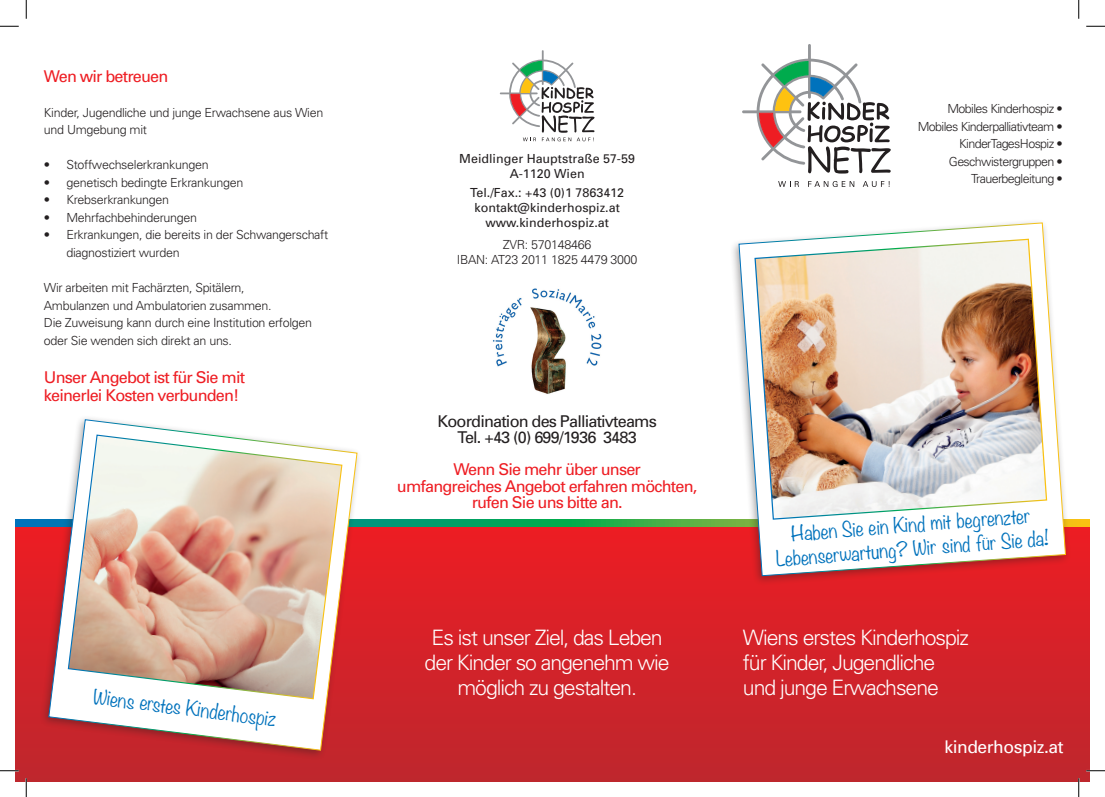
<style>
.page{position:relative;width:1105px;height:797px;background:#fff}
.page>*{position:absolute;margin:0;border:0;box-sizing:border-box;transform-origin:0 0}
.t1{font:300 21.25px "Univers";letter-spacing:-.05em;color:#fff}
.t2{font:300 18.75px "Noteworthy";color:#0072bc}
.t3{font:17.5px "Univers";letter-spacing:-.025em;color:#fff}
.t4{font:16.25px/16.2px "Univers";letter-spacing:-.05em;color:#ee1d23;text-align:center}
.t5{font:16.25px "Univers";letter-spacing:-.05em;color:#231f20}
.t6{font:300 12.5px/17.5px "Univers";letter-spacing:-.025em;color:#231f20}
.t7{font:12.5px "Univers";color:#231f20}
.t8{font:300 12.5px "Univers";letter-spacing:-.05em;color:#231f20}
</style>
<div class="page">
<img style="left:493px;top:288px;width:109px;height:106px">
<svg style="left:742px;top:44px;width:149px;height:129px"></svg>
<svg style="left:778px;top:181px;width:21px;height:6px"></svg>
<svg style="left:808px;top:181px;width:46px;height:6px"></svg>
<svg style="left:863px;top:181px;width:27px;height:6px"></svg>
<svg style="left:500px;top:50px;width:94px;height:92px"></svg>
<div style="left:16px;top:526px;width:1073px;height:255px;background:linear-gradient(to bottom,#ed1d23,#be272e)"></div>
<svg style="left:16px;top:519px;width:1073px;height:7px;background:#22a55a"></svg>
<div style="left:729px;top:218px;width:342px;height:368px;background:#231f20;opacity:.39"></div>
<svg style="left:738px;top:222px;width:328px;height:354px"></svg>
<img style="left:754px;top:238px;width:294px;height:282px">
<div style="left:39px;top:415px;width:323px;height:345px;background:#231f20;opacity:.39"></div>
<svg style="left:48px;top:419px;width:310px;height:331px"></svg>
<svg style="left:67px;top:434px;width:276px;height:266px"></svg>
<svg style="left:0;top:25px;width:19px;height:2px"></svg>
<svg style="left:1086px;top:25px;width:19px;height:2px"></svg>
<svg style="left:0;top:770px;width:19px;height:1px"></svg>
<svg style="left:1086px;top:770px;width:19px;height:1px"></svg>
<svg style="left:25px;top:0;width:2px;height:19px"></svg>
<svg style="left:25px;top:778px;width:2px;height:19px"></svg>
<svg style="left:1078px;top:0;width:1px;height:19px"></svg>
<svg style="left:1078px;top:778px;width:1px;height:19px"></svg>
<p class="t4" style="left:44px;top:68px;width:126px">Wen wir betreuen</p>
<p class="t6" style="left:44px;top:103px;width:281px">Kinder, Jugendliche und junge Erwachsene aus Wien</p>
<p class="t6" style="left:44px;top:121px;width:104px">und Umgebung mit</p>
<p class="t6" style="left:44px;top:156px;width:166px">• Stoffwechselerkrankungen</p>
<p class="t6" style="left:44px;top:173px;width:201px">• genetisch bedingte Erkrankungen</p>
<p class="t6" style="left:44px;top:191px;width:127px">• Krebserkrankungen</p>
<p class="t6" style="left:44px;top:208px;width:155px">• Mehrfachbehinderungen</p>
<p class="t6" style="left:66px;top:226px;width:263px;text-indent:-22px">• Erkrankungen, die bereits in der Schwangerschaft diagnostiziert wurden</p>
<p class="t6" style="left:44px;top:278px;width:202px">Wir arbeiten mit Fachärzten, Spitälern,</p>
<p class="t6" style="left:44px;top:296px;width:229px">Ambulanzen und Ambulatorien zusammen.</p>
<p class="t6" style="left:44px;top:313px;width:270px">Die Zuweisung kann durch eine Institution erfolgen</p>
<p class="t6" style="left:44px;top:331px;width:190px">oder Sie wenden sich direkt an uns.</p>
<p class="t4" style="left:44px;top:369px;width:203px">Unser Angebot ist für Sie mit</p>
<p class="t4" style="left:44px;top:386px;width:197px">keinerlei Kosten verbunden!</p>
<p class="t2" style="left:96px;top:680px;width:185px;rotate:7deg">Wiens erstes Kinderhospiz</p>
<p class="t7" style="left:459px;top:151px;width:177px">Meidlinger Hauptstraße 57-59</p>
<p class="t7" style="left:510px;top:166px;width:77px">A-1120 Wien</p>
<p class="t7" style="left:470px;top:185px;width:156px">Tel./Fax.: +43 (0)1 7863412</p>
<p class="t7" style="left:474px;top:200px;width:147px">kontakt@kinderhospiz.at</p>
<p class="t7" style="left:485px;top:215px;width:125px">www.kinderhospiz.at</p>
<p class="t6" style="left:503px;top:235px;width:90px">ZVR: 570148466</p>
<p class="t6" style="left:457px;top:250px;width:182px">IBAN: AT23 2011 1825 4479 3000</p>
<p class="t8" style="left:947px;top:101px;width:117px">Mobiles Kinderhospiz •</p>
<p class="t8" style="left:918px;top:119px;width:147px">Mobiles Kinderpalliativteam •</p>
<p class="t8" style="left:959px;top:136px;width:105px">KinderTagesHospiz •</p>
<p class="t8" style="left:949px;top:154px;width:115px">Geschwistergruppen •</p>
<p class="t8" style="left:971px;top:171px;width:93px">Trauerbegleitung •</p>
<p class="t5" style="left:437px;top:411px;width:221px">Koordination des Palliativteams</p>
<p class="t5" style="left:458px;top:427px;width:181px">Tel. +43 (0) 699/1936 3483</p>
<p class="t4" style="left:453px;top:461px;width:189px">Wenn Sie mehr über unser</p>
<p class="t4" style="left:397px;top:477px;width:302px">umfangreiches Angebot erfahren möchten, rufen Sie uns bitte an.</p>
<p class="t1" style="left:432px;top:625px;width:233px">Es ist unser Ziel, das Leben</p>
<p class="t1" style="left:425px;top:650px;width:247px">der Kinder so angenehm wie</p>
<p class="t1" style="left:457px;top:675px;width:181px">möglich zu gestalten.</p>
<p class="t2" style="left:789px;top:518px;width:242px;rotate:-5deg">Haben Sie ein Kind mit begrenzter</p>
<p class="t2" style="left:775px;top:544px;width:275px;rotate:-5deg">Lebenserwartung? Wir sind für Sie da!</p>
<p class="t1" style="left:743px;top:625px;width:228px">Wiens erstes Kinderhospiz</p>
<p class="t1" style="left:743px;top:650px;width:194px">für Kinder, Jugendliche</p>
<p class="t1" style="left:743px;top:675px;width:197px">und junge Erwachsene</p>
<p class="t3" style="left:944px;top:736px;width:121px">kinderhospiz.at</p>
</div>
